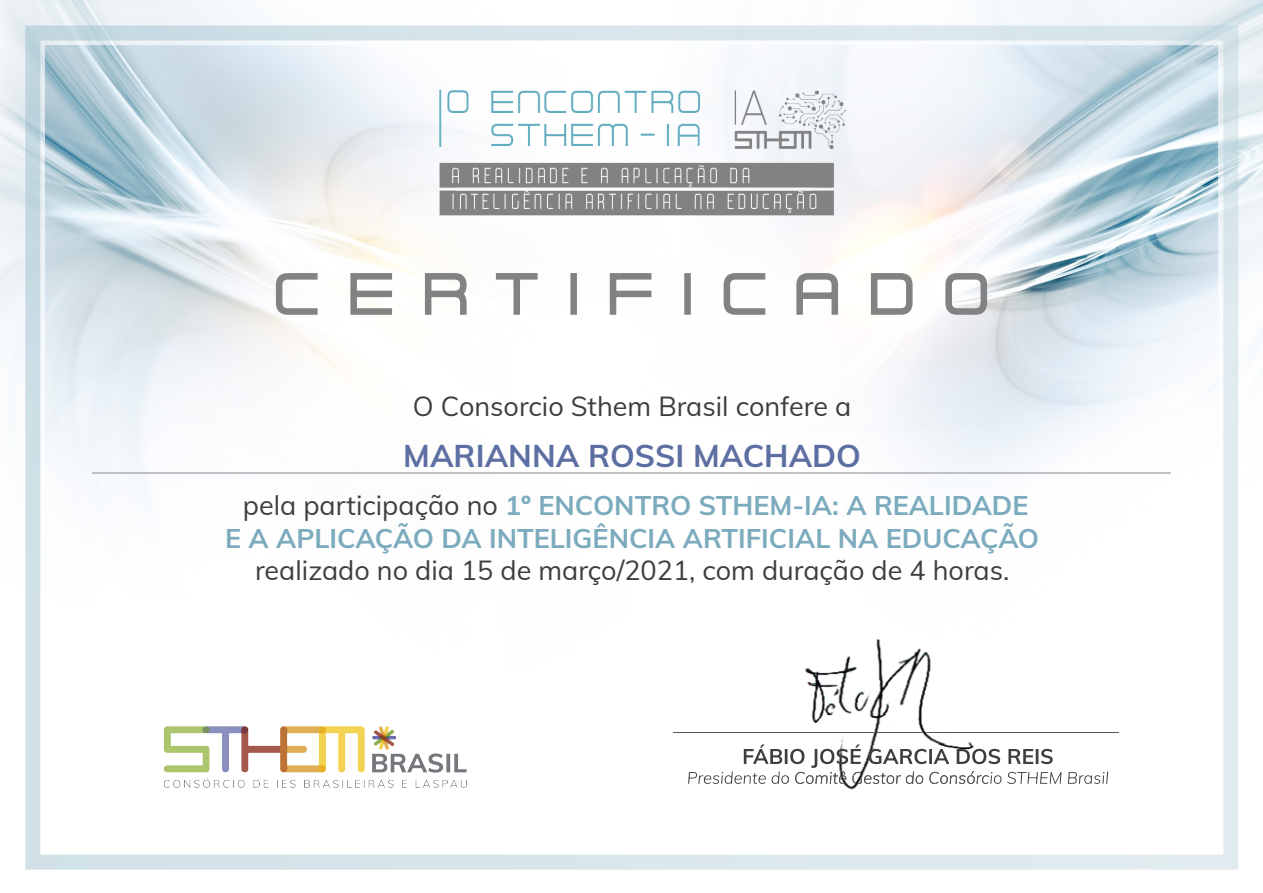
<style>
.page{position:relative;width:1263px;height:893px;background:#fff}
.page>*{position:absolute;margin:0;border:0;box-sizing:border-box;transform-origin:0 0}
.t1{font:72px "Futuristic Armour";letter-spacing:.4em;color:#828282}
.t2{font:700 31.5px "Muli";color:#5d6ea2}
.t3{font:700 27px "Muli";color:#7cabbe}
.t4{font:27px "Muli";color:#3e3e3f}
.s1{font-weight:400;color:#3e3e3f}
</style>
<div class="page">
<img style="left:46px;top:46px;width:1171px;height:727px">
<hr style="left:674px;top:732px;width:445px;height:1px;background:#57585a">
<img style="left:787px;top:640px;width:201px;height:150px">
<img style="left:787px;top:732px;width:201px;height:1px">
<img style="left:142px;top:712px;width:341px;height:76px">
<svg style="left:688px;top:744px;width:420px;height:40px"></svg>
<img style="left:795px;top:771px;width:179px;height:13px">
<svg style="left:274px;top:272px;width:45px;height:44px"></svg>
<svg style="left:349px;top:272px;width:45px;height:44px"></svg>
<svg style="left:423px;top:275px;width:45px;height:41px"></svg>
<svg style="left:494px;top:275px;width:45px;height:41px"></svg>
<div style="left:570px;top:273px;width:7px;height:42px;border:3px solid #828282"></div>
<svg style="left:608px;top:275px;width:45px;height:41px"></svg>
<div style="left:684px;top:273px;width:7px;height:42px;border:3px solid #828282"></div>
<svg style="left:722px;top:275px;width:45px;height:41px"></svg>
<svg style="left:795px;top:275px;width:44px;height:41px"></svg>
<svg style="left:869px;top:272px;width:45px;height:44px"></svg>
<svg style="left:944px;top:272px;width:44px;height:44px"></svg>
<img style="left:358px;top:46px;width:547px;height:229px">
<hr style="left:92px;top:472px;width:1079px;height:2px;background:#adadb3">
<div style="left:0;top:0;width:1263px;height:893px;border:45px solid #fff"></div>
<div style="left:25px;top:26px;width:1213px;height:844px;border:15px solid #fff"></div>
<h1 class="t1" style="left:274px;top:246px;width:717px">certificado</h1>
<p class="t4" style="left:413px;top:387px;width:440px">O Consorcio Sthem Brasil confere a</p>
<p class="t2" style="left:403px;top:432px;width:459px">MARIANNA ROSSI MACHADO</p>
<p class="t3" style="left:243px;top:486px;width:650px"><span class="s1">pela participação no</span> 1º ENCONTRO STHEM-IA: A REA</p>
<p class="t3" style="left:929px;top:486px;width:98px">LIDADE</p>
<p class="t3" style="left:225px;top:518px;width:280px">E A APLICAÇÃO DA INTE</p>
<p class="t3" style="left:550px;top:518px;width:76px">LIGÊNCIA</p>
<p class="t3" style="left:683px;top:518px;width:17px">ARTI</p>
<p class="t3" style="left:746px;top:518px;width:30px">FICIA</p>
<p class="t3" style="left:815px;top:518px;width:222px">L NA EDUCAÇÃO</p>
<p class="t4" style="left:255px;top:551px;width:756px">realizado no dia 15 de março/2021, com duração de 4 horas.</p>
</div>
